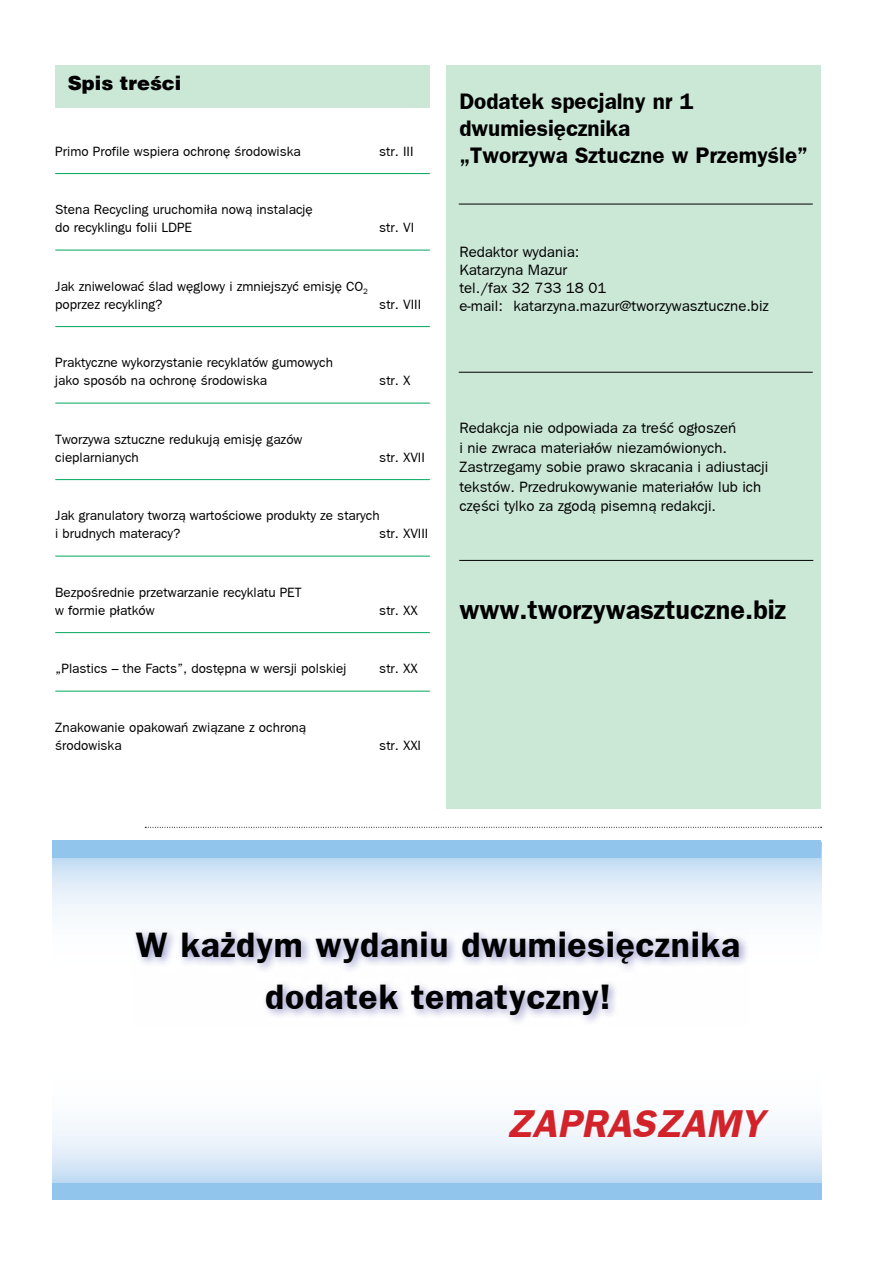
<style>
.page{position:relative;width:893px;height:1263px;background:#fff}
.page>*{position:absolute;margin:0;border:0;box-sizing:border-box;transform-origin:0 0}
.t1{font:italic 700 39px "Frankfurt Gothic";color:#d2232a}
.t2{font:700 35.4px/52.1px "Frankfurt Gothic";letter-spacing:.02em;color:#000;text-align:center}
.t3{font:700 27px "Frankfurt Gothic";color:#000}
.t4{font:700 22.5px/27px "Frankfurt Gothic";color:#000}
.t5{font:900 19.5px "Switzerland";color:#000}
.t6{font:15px/19.5px "Frankfurt Gothic";color:#000}
.t7{font:13.5px/18px "Frankfurt Gothic";color:#000}
</style>
<div class="page">
<svg style="left:52px;top:842px;width:769px;height:357px"></svg>
<div style="left:55px;top:65px;width:375px;height:43px;background:#cbe8d7"></div>
<div style="left:447px;top:65px;width:374px;height:744px;background:#cbe8d7"></div>
<hr style="left:459px;top:372px;width:354px;height:1px;background:#000">
<hr style="left:459px;top:204px;width:354px;height:1px;background:#000">
<hr style="left:459px;top:560px;width:354px;height:1px;background:#000">
<svg style="left:131px;top:926px;width:619px;height:100px"></svg>
<div style="left:52px;top:1182px;width:769px;height:16px;background:#92c5eb"></div>
<div style="left:52px;top:840px;width:768px;height:17px;background:#92c5eb"></div>
<svg style="left:145px;top:827px;width:677px;height:1px"></svg>
<hr style="left:55px;top:173px;width:375px;height:1px;background:#00a65d">
<hr style="left:55px;top:250px;width:375px;height:1px;background:#00a65d">
<hr style="left:55px;top:326px;width:375px;height:1px;background:#00a65d">
<hr style="left:55px;top:403px;width:375px;height:1px;background:#00a65d">
<hr style="left:55px;top:479px;width:375px;height:1px;background:#00a65d">
<hr style="left:55px;top:556px;width:375px;height:1px;background:#00a65d">
<hr style="left:55px;top:632px;width:375px;height:1px;background:#00a65d">
<hr style="left:55px;top:691px;width:375px;height:1px;background:#00a65d">
<h3 class="t5" style="left:68px;top:71px;width:115px">Spis treści</h3>
<p class="t7" style="left:55px;top:142px;width:247px">Primo Profile wspiera ochronę środowiska</p>
<p class="t7" style="left:379px;top:142px;width:36px">str. III</p>
<p class="t7" style="left:55px;top:200px;width:259px">Stena Recycling uruchomiła nową instalację do recyklingu folii LDPE</p>
<p class="t7" style="left:379px;top:218px;width:36px">str. VI</p>
<p class="t7" style="left:55px;top:277px;width:314px">Jak zniwelować ślad węglowy i zmniejszyć emisję CO<sub>2 </sub>poprzez recykling?</p>
<p class="t7" style="left:379px;top:295px;width:43px">str. VIII</p>
<p class="t7" style="left:55px;top:353px;width:279px">Praktyczne wykorzystanie recyklatów gumowych jako sposób na ochronę środowiska</p>
<p class="t7" style="left:379px;top:371px;width:33px">str. X</p>
<p class="t7" style="left:55px;top:430px;width:249px">Tworzywa sztuczne redukują emisję gazów cieplarnianych</p>
<p class="t7" style="left:379px;top:448px;width:47px">str. XVII</p>
<p class="t7" style="left:55px;top:506px;width:326px">Jak granulatory tworzą wartościowe produkty ze starych i brudnych materacy?</p>
<p class="t7" style="left:379px;top:524px;width:51px">str. XVIII</p>
<p class="t7" style="left:55px;top:583px;width:248px">Bezpośrednie przetwarzanie recyklatu PET w formie płatków</p>
<p class="t7" style="left:379px;top:601px;width:40px">str. XX</p>
<p class="t7" style="left:55px;top:659px;width:293px">„Plastics – the Facts”, dostępna w wersji polskiej</p>
<p class="t7" style="left:379px;top:659px;width:40px">str. XX</p>
<p class="t7" style="left:55px;top:718px;width:252px">Znakowanie opakowań związane z ochroną środowiska</p>
<p class="t7" style="left:379px;top:736px;width:43px">str. XXI</p>
<h3 class="t4" style="left:459px;top:88px;width:350px">Dodatek specjalny nr 1 dwumiesięcznika<br>„Tworzywa Sztuczne w Przemyśle”</h3>
<p class="t6" style="left:459px;top:243px;width:311px;line-height:18px">Redaktor wydania:<br>Katarzyna Mazur<br>tel./fax 32 733 18 01<br>e-mail: katarzyna.mazur@tworzywasztuczne.biz</p>
<p class="t6" style="left:459px;top:418px;width:310px">Redakcja nie odpowiada za treść ogłoszeń<br>i nie zwraca materiałów niezamówionych.<br>Zastrzegamy sobie prawo skracania i adiustacji tekstów. Przedrukowywanie materiałów lub ich części tylko za zgodą pisemną redakcji.</p>
<h3 class="t3" style="left:459px;top:594px;width:328px">www.tworzywasztuczne.biz</h3>
<h2 class="t2" style="left:136px;top:918px;width:606px">W każdym wydaniu dwumiesięcznika dodatek tematyczny!</h2>
<h1 class="t1" style="left:506px;top:1101px;width:259px">ZAPRASZAMY</h1>
</div>
